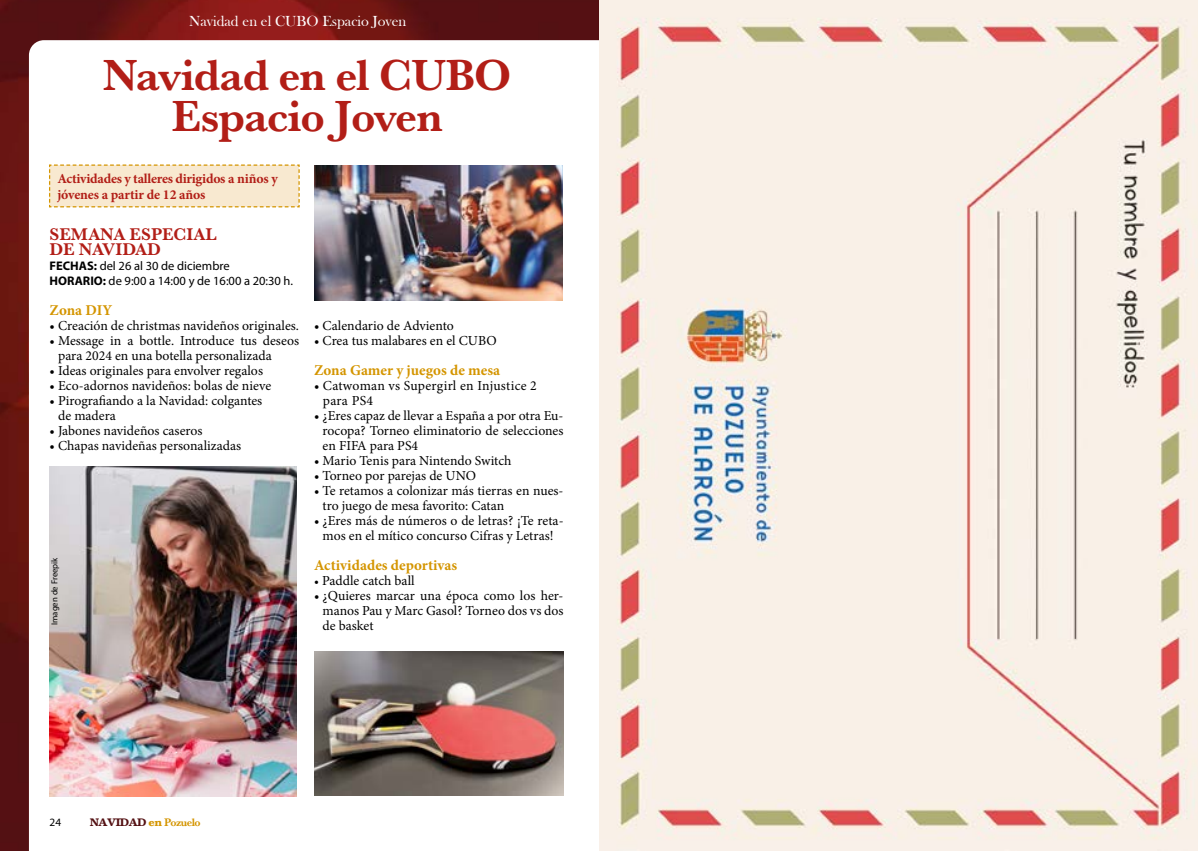
<style>
.page{position:relative;width:1198px;height:851px;background:#fff}
.page>*{position:absolute;margin:0;border:0;box-sizing:border-box;transform-origin:0 0}
.t1{font:700 45px/41.2px "Baskerville URW";letter-spacing:-.02em;color:#b21e17;text-align:center}
.t2{font:700 17.5px/15px "Baskerville URW";color:#b21e17}
.t3{font:700 15px "Minion Pro";color:#d49500}
.t4{font:15px "Bask Old Face";color:#fff}
.t5{font:13.75px/15px "Minion Pro";color:#000}
.t6{font:700 13.75px/16.2px "Minion Pro";letter-spacing:-.015em;color:#b21e17}
.t7{font:13.75px/15px "Minion Pro";letter-spacing:.02em;color:#000}
.t8{font:12.5px/15px "Myriad Pro";color:#000}
.t9{font:700 11.25px "Baskerville";letter-spacing:-.05em;color:#531012}
.t10{font:11.25px "Myriad Pro";color:#000}
.t11{font:8.75px "Myriad Pro";color:#000}
.s1{font-weight:700}
.s2{font-size:12.5px}
.s3{color:#d49500}
.s4{font-family:"Baskerville URW";color:#d49500}
</style>
<div class="page">
<img style="left:0;top:0;width:599px;height:850px">
<img style="left:49px;top:466px;width:248px;height:330px">
<img style="left:314px;top:651px;width:249px;height:144px">
<img style="left:314px;top:165px;width:249px;height:135px">
<img style="left:599px;top:0;width:599px;height:850px">
<svg style="left:48px;top:164px;width:252px;height:44px"></svg>
<p class="t4" style="left:189px;top:12px;width:219px">Navidad en el CUBO Espacio Joven</p>
<h1 class="t1" style="left:103px;top:53px;width:410px">Navidad en el CUBO<br>Espacio Joven</h1>
<p class="t6" style="left:57px;top:170px;width:222px">Actividades y talleres dirigidos a niños y jóvenes a partir de 12 años</p>
<p class="t2" style="left:50px;top:226px;width:168px">SEMANA ESPECIAL<br>DE NAVIDAD</p>
<p class="t8" style="left:50px;top:259px;width:245px"><span class="s1">FECHAS:</span> del 26 al 30 de diciembre<br><span class="s1">HORARIO:</span> de 9:00 a 14:00 y de 16:00 a 20:30 h.</p>
<p class="t3" style="left:50px;top:300px;width:64px">Zona DIY</p>
<p class="t5" style="left:50px;top:318px;width:251px">• Creación de christmas navideños originales.</p>
<p class="t5" style="left:58px;top:333px;width:242px;text-indent:-8px">• Message in a bottle. Introduce tus deseos para 2024 en una botella personalizada</p>
<p class="t5" style="left:50px;top:363px;width:215px">• Ideas originales para envolver regalos</p>
<p class="t5" style="left:50px;top:378px;width:223px">• Eco-adornos navideños: bolas de nieve</p>
<p class="t5" style="left:58px;top:393px;width:206px;text-indent:-8px">• Pirografiando a la Navidad: colgantes de madera</p>
<p class="t5" style="left:50px;top:423px;width:154px">• Jabones navideños caseros</p>
<p class="t5" style="left:50px;top:438px;width:193px">• Chapas navideñas personalizadas</p>
<p class="t11" style="left:50px;top:625px;width:69px;rotate:-90deg">Imagen de Freepik</p>
<p class="t5" style="left:314px;top:318px;width:141px">• Calendario de Adviento</p>
<p class="t5" style="left:314px;top:333px;width:184px">• Crea tus malabares en el CUBO</p>
<p class="t3" style="left:314px;top:360px;width:188px">Zona Gamer y juegos de mesa</p>
<p class="t7" style="left:323px;top:378px;width:215px;text-indent:-9px">• Catwoman vs Supergirl en Injustice 2 para PS4</p>
<p class="t5" style="left:322px;top:408px;width:242px;text-align:justify;text-indent:-8px">• ¿Eres capaz de llevar a España a por otra Eu&shy;rocopa? Torneo eliminatorio de selecciones en FIFA para PS4</p>
<p class="t5" style="left:314px;top:453px;width:199px">• Mario Tenis para Nintendo Switch</p>
<p class="t5" style="left:314px;top:468px;width:163px">• Torneo por parejas de UNO</p>
<p class="t5" style="left:322px;top:483px;width:242px;text-indent:-8px">• Te retamos a colonizar más tierras en nues&shy;tro juego de mesa favorito: Catan</p>
<p class="t5" style="left:314px;top:513px;width:251px;text-align:center">• ¿Eres más de números o de letras? ¡Te reta&shy;mos en el mítico concurso Cifras y Letras!</p>
<p class="t3" style="left:314px;top:555px;width:145px">Actividades deportivas</p>
<p class="t5" style="left:314px;top:573px;width:102px"><span class="s2">•</span> Paddle catch ball</p>
<p class="t5" style="left:322px;top:588px;width:242px;text-align:justify;text-indent:-8px">• ¿Quieres marcar una época como los her&shy;manos Pau y Marc Gasol? Torneo dos vs dos de basket</p>
<p class="t10" style="left:50px;top:815px;width:13px">24</p>
<p class="t9" style="left:90px;top:815px;width:112px">NAVIDAD <span class="s3">en</span> <span class="s4">Pozuelo</span></p>
</div>
